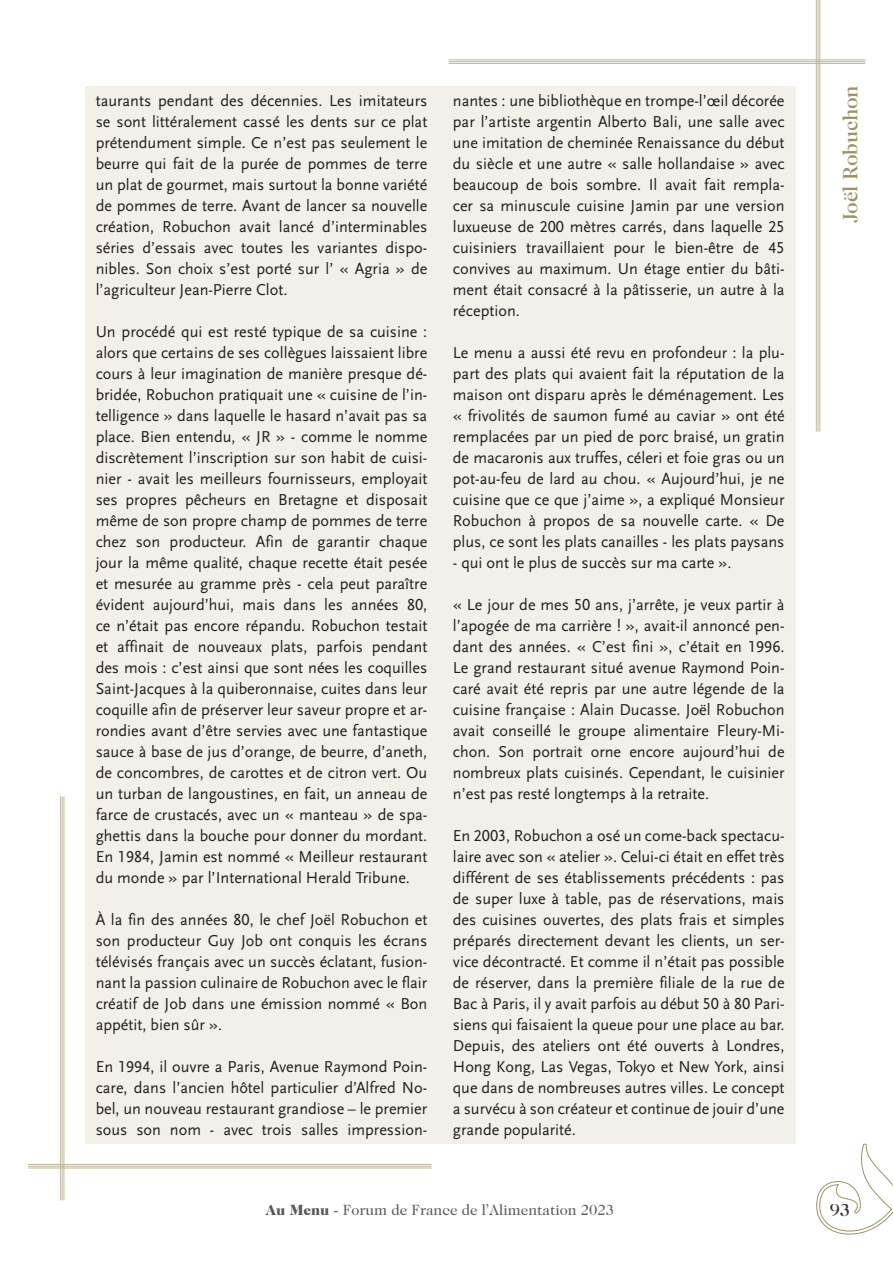
<style>
.page{position:relative;width:893px;height:1263px;background:#fff}
.page>*{position:absolute;margin:0;border:0;box-sizing:border-box;transform-origin:0 0}
.t1{font:500 21px "Caslon 224 Std";letter-spacing:-.01em;color:#9c9266}
.t2{font:500 18px "Caslon 224 Std";color:#231f20}
.t3{font:16.5px/21px "Scala Sans Regular LF";color:#231f20;text-align:justify}
.t4{font:15px "Caslon 224 Std";color:#57585a}
.s1{font-weight:900}
</style>
<div class="page">
<div style="left:85px;top:86px;width:710px;height:1058px;background:#f3f0ea"></div>
<hr style="left:449px;top:60px;width:416px;height:1px;background:#c0b79a">
<hr style="left:449px;top:61px;width:416px;height:1px;background:#c0b79a">
<hr style="left:449px;top:63px;width:416px;height:1px;background:#c0b79a">
<hr style="left:816px;top:0;width:1px;height:432px;background:#c0b79a">
<hr style="left:818px;top:0;width:1px;height:432px;background:#c0b79a">
<hr style="left:819px;top:0;width:1px;height:432px;background:#c0b79a">
<hr style="left:64px;top:796px;width:1px;height:404px;background:#c0b79a">
<hr style="left:62px;top:796px;width:1px;height:404px;background:#c0b79a">
<hr style="left:60px;top:796px;width:1px;height:404px;background:#c0b79a">
<hr style="left:28px;top:1164px;width:404px;height:1px;background:#c0b79a">
<hr style="left:28px;top:1166px;width:404px;height:1px;background:#c0b79a">
<hr style="left:28px;top:1168px;width:404px;height:1px;background:#c0b79a">
<svg style="left:816px;top:1144px;width:77px;height:91px"></svg>
<p class="t3" style="left:96px;top:90px;width:333px">taurants pendant des décennies. Les imitateurs se sont littéralement cassé les dents sur ce plat prétendument simple. Ce n’est pas seulement le beurre qui fait de la purée de pommes de terre un plat de gourmet, mais surtout la bonne variété de pommes de terre. Avant de lancer sa nouvelle création, Robuchon avait lancé d’interminables séries d’essais avec toutes les variantes dispo&shy;nibles. Son choix s’est porté sur l’ « Agria » de l’agriculteur Jean-Pierre Clot.</p>
<p class="t3" style="left:96px;top:321px;width:333px">Un procédé qui est resté typique de sa cuisine : alors que certains de ses collègues laissaient libre cours à leur imagination de manière presque dé&shy;bridée, Robuchon pratiquait une « cuisine de l’in&shy;telligence » dans laquelle le hasard n’avait pas sa place. Bien entendu, « JR » - comme le nomme discrètement l’inscription sur son habit de cuisi&shy;nier - avait les meilleurs fournisseurs, employait ses propres pêcheurs en Bretagne et disposait même de son propre champ de pommes de terre chez son producteur. Afin de garantir chaque jour la même qualité, chaque recette était pesée et mesurée au gramme près - cela peut paraître évident aujourd’hui, mais dans les années 80, ce n’était pas encore répandu. Robuchon testait et affinait de nouveaux plats, parfois pendant des mois : c’est ainsi que sont nées les coquilles Saint-Jacques à la quiberonnaise, cuites dans leur coquille afin de préserver leur saveur propre et ar&shy;rondies avant d’être servies avec une fantastique sauce à base de jus d’orange, de beurre, d’aneth, de concombres, de carottes et de citron vert. Ou un turban de langoustines, en fait, un anneau de farce de crustacés, avec un « manteau » de spa&shy;ghettis dans la bouche pour donner du mordant.<br>En 1984, Jamin est nommé « Meilleur restaurant du monde » par l’International Herald Tribune.</p>
<p class="t3" style="left:96px;top:909px;width:333px">À la fin des années 80, le chef Joël Robuchon et son producteur Guy Job ont conquis les écrans télévisés français avec un succès éclatant, fusion&shy;nant la passion culinaire de Robuchon avec le flair créatif de Job dans une émission nommé « Bon appétit, bien sûr ».</p>
<p class="t3" style="left:96px;top:1056px;width:333px">En 1994, il ouvre a Paris, Avenue Raymond Poin&shy;care, dans l’ancien hôtel particulier d’Alfred No&shy;bel, un nouveau restaurant grandiose – le premier sous son nom - avec trois salles impression-</p>
<p class="t3" style="left:453px;top:90px;width:333px">nantes : une bibliothèque en trompe-l’œil décorée par l’artiste argentin Alberto Bali, une salle avec une imitation de cheminée Renaissance du début du siècle et une autre « salle hollandaise » avec beaucoup de bois sombre. Il avait fait rempla&shy;cer sa minuscule cuisine Jamin par une version luxueuse de 200 mètres carrés, dans laquelle 25 cuisiniers travaillaient pour le bien-être de 45 convives au maximum. Un étage entier du bâti&shy;ment était consacré à la pâtisserie, un autre à la réception.</p>
<p class="t3" style="left:453px;top:342px;width:333px">Le menu a aussi été revu en profondeur : la plu&shy;part des plats qui avaient fait la réputation de la maison ont disparu après le déménagement. Les « frivolités de saumon fumé au caviar » ont été remplacées par un pied de porc braisé, un gratin de macaronis aux truffes, céleri et foie gras ou un pot-au-feu de lard au chou. « Aujourd’hui, je ne cuisine que ce que j’aime », a expliqué Monsieur Robuchon à propos de sa nouvelle carte. « De plus, ce sont les plats canailles - les plats paysans</p>
<p class="t3" style="left:453px;top:553px;width:280px">- qui ont le plus de succès sur ma carte ».</p>
<p class="t3" style="left:453px;top:595px;width:333px">« Le jour de mes 50 ans, j’arrête, je veux partir à l’apogée de ma carrière ! », avait-il annoncé pen&shy;dant des années. « C’est fini », c’était en 1996.<br>Le grand restaurant situé avenue Raymond Poin&shy;caré avait été repris par une autre légende de la cuisine française : Alain Ducasse. Joël Robuchon avait conseillé le groupe alimentaire Fleury-Mi&shy;chon. Son portrait orne encore aujourd’hui de nombreux plats cuisinés. Cependant, le cuisinier n’est pas resté longtemps à la retraite.</p>
<p class="t3" style="left:453px;top:825px;width:333px">En 2003, Robuchon a osé un come-back spectacu&shy;laire avec son « atelier ». Celui-ci était en effet très différent de ses établissements précédents : pas de super luxe à table, pas de réservations, mais des cuisines ouvertes, des plats frais et simples préparés directement devant les clients, un ser&shy;vice décontracté. Et comme il n’était pas possible de réserver, dans la première filiale de la rue de Bac à Paris, il y avait parfois au début 50 à 80 Pari&shy;siens qui faisaient la queue pour une place au bar.<br>Depuis, des ateliers ont été ouverts à Londres, Hong Kong, Las Vegas, Tokyo et New York, ainsi que dans de nombreuses autres villes. Le concept a survécu à son créateur et continue de jouir d’une grande popularité.</p>
<p class="t1" style="left:838px;top:223px;width:140px;rotate:-90deg">Joël Robuchon</p>
<p class="t4" style="left:266px;top:1201px;width:350px"><span class="s1">Au Menu</span> - Forum de France de l’Alimentation 2023</p>
<p class="t2" style="left:829px;top:1200px;width:22px">93</p>
</div>
